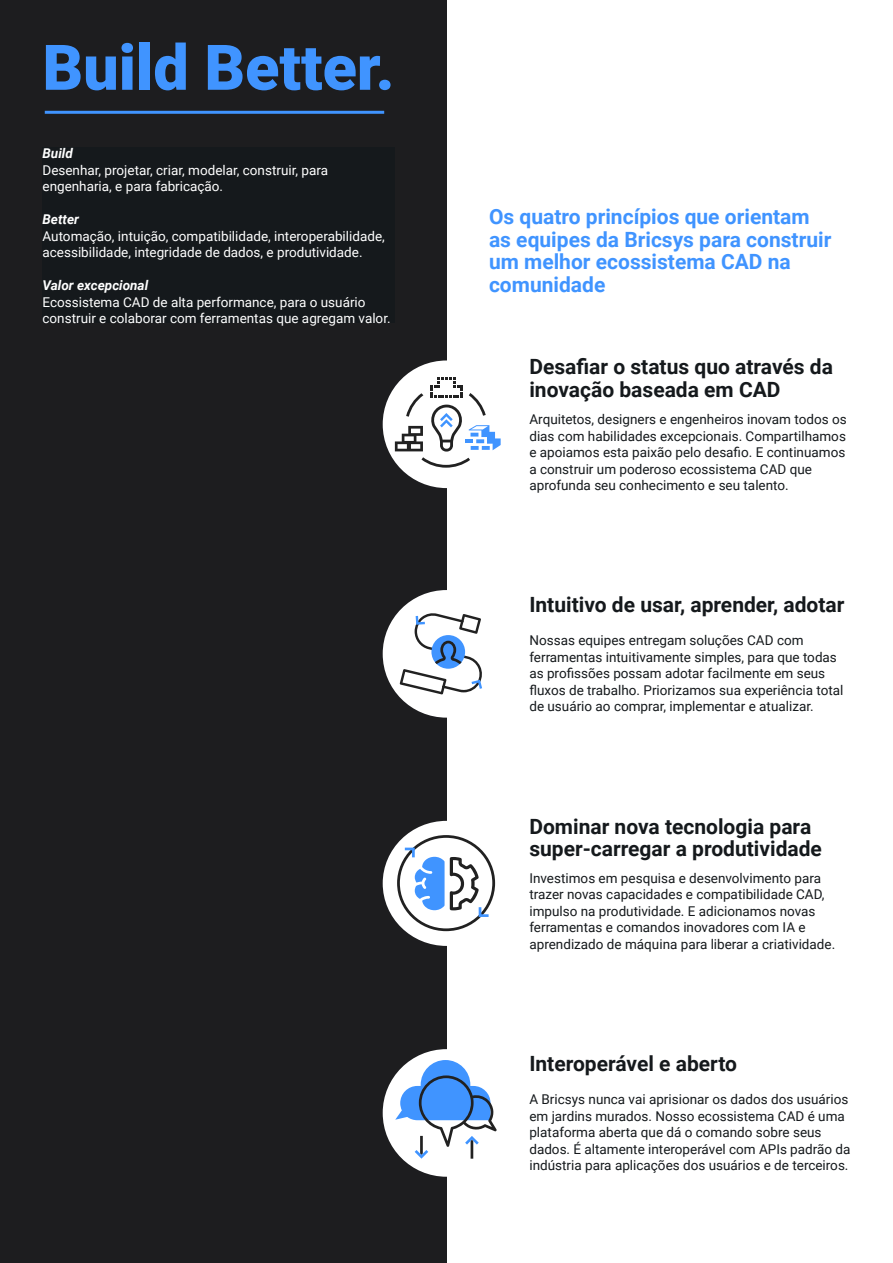
<style>
.page{position:relative;width:893px;height:1263px;background:#fff}
.page>*{position:absolute;margin:0;border:0;box-sizing:border-box;transform-origin:0 0}
.t1{font:900 63px "Roboto";color:#4094ff}
.t2{font:700 21px/22.5px "Roboto";color:#15191c}
.t3{font:700 21px/22.5px "Roboto";color:#4094ff}
.t4{font:13.5px/16.5px "Roboto";color:#15191c}
.t5{font:13.5px/16.5px "Roboto";color:#fff}
.t6{font:italic 700 13.5px "Roboto";color:#fff}
</style>
<div class="page">
<div style="left:0;top:0;width:446px;height:1263px;background:#1d1d1f"></div>
<div style="left:383px;top:360px;width:127px;height:128px;background:#fff;border-radius:50%"></div>
<svg style="left:395px;top:377px;width:106px;height:91px"></svg>
<div style="left:383px;top:590px;width:127px;height:128px;background:#fff;border-radius:50%"></div>
<svg style="left:400px;top:613px;width:82px;height:81px"></svg>
<div style="left:383px;top:1049px;width:127px;height:128px;background:#fff;border-radius:50%"></div>
<svg style="left:395px;top:1060px;width:102px;height:99px"></svg>
<div style="left:383px;top:821px;width:127px;height:125px;background:#fff;border-radius:50%"></div>
<svg style="left:397px;top:835px;width:98px;height:96px"></svg>
<div style="left:43px;top:148px;width:352px;height:175px;background:#15191c"></div>
<hr style="left:46px;top:111px;width:337px;height:3px;background:#4094ff">
<p class="t1" style="left:43px;top:23px;width:353px">Build Better.</p>
<p class="t6" style="left:43px;top:144px;width:32px">Build</p>
<p class="t5" style="left:43px;top:161px;width:287px">Desenhar, projetar, criar, modelar, construir, para engenharia, e para fabricação.</p>
<p class="t6" style="left:43px;top:210px;width:38px">Better</p>
<p class="t5" style="left:43px;top:227px;width:344px">Automação, intuição, compatibilidade, interoperabilidade, acessibilidade, integridade de dados, e produtividade.</p>
<p class="t6" style="left:43px;top:276px;width:107px">Valor excepcional</p>
<p class="t5" style="left:43px;top:293px;width:350px">Ecossistema CAD de alta performance, para o usuário construir e colaborar com ferramentas que agregam valor.</p>
<p class="t3" style="left:489px;top:205px;width:344px">Os quatro princípios que orientam as equipes da Bricsys para construir um melhor ecossistema CAD na comunidade</p>
<p class="t2" style="left:529px;top:354px;width:305px">Desafiar o status quo através da inovação baseada em CAD</p>
<p class="t4" style="left:529px;top:411px;width:319px">Arquitetos, designers e engenheiros inovam todos os dias com habilidades excepcionais. Compartilhamos e apoiamos esta paixão pelo desafio. E continuamos a construir um poderoso ecossistema CAD que aprofunda seu conhecimento e seu talento.</p>
<p class="t2" style="left:529px;top:593px;width:317px">Intuitivo de usar, aprender, adotar</p>
<p class="t4" style="left:529px;top:631px;width:315px">Nossas equipes entregam soluções CAD com ferramentas intuitivamente simples, para que todas as profissões possam adotar facilmente em seus fluxos de trabalho. Priorizamos sua experiência total de usuário ao comprar, implementar e atualizar.</p>
<p class="t2" style="left:529px;top:814px;width:294px">Dominar nova tecnologia para super-carregar a produtividade</p>
<p class="t4" style="left:529px;top:869px;width:307px">Investimos em pesquisa e desenvolvimento para trazer novas capacidades e compatibilidade CAD, impulso na produtividade. E adicionamos novas ferramentas e comandos inovadores com IA e aprendizado de máquina para liberar a criatividade.</p>
<p class="t2" style="left:529px;top:1052px;width:209px">Interoperável e aberto</p>
<p class="t4" style="left:529px;top:1091px;width:323px">A Bricsys nunca vai aprisionar os dados dos usuários em jardins murados. Nosso ecossistema CAD é uma plataforma aberta que dá o comando sobre seus dados. É altamente interoperável com APIs padrão da indústria para aplicações dos usuários e de terceiros.</p>
</div>
